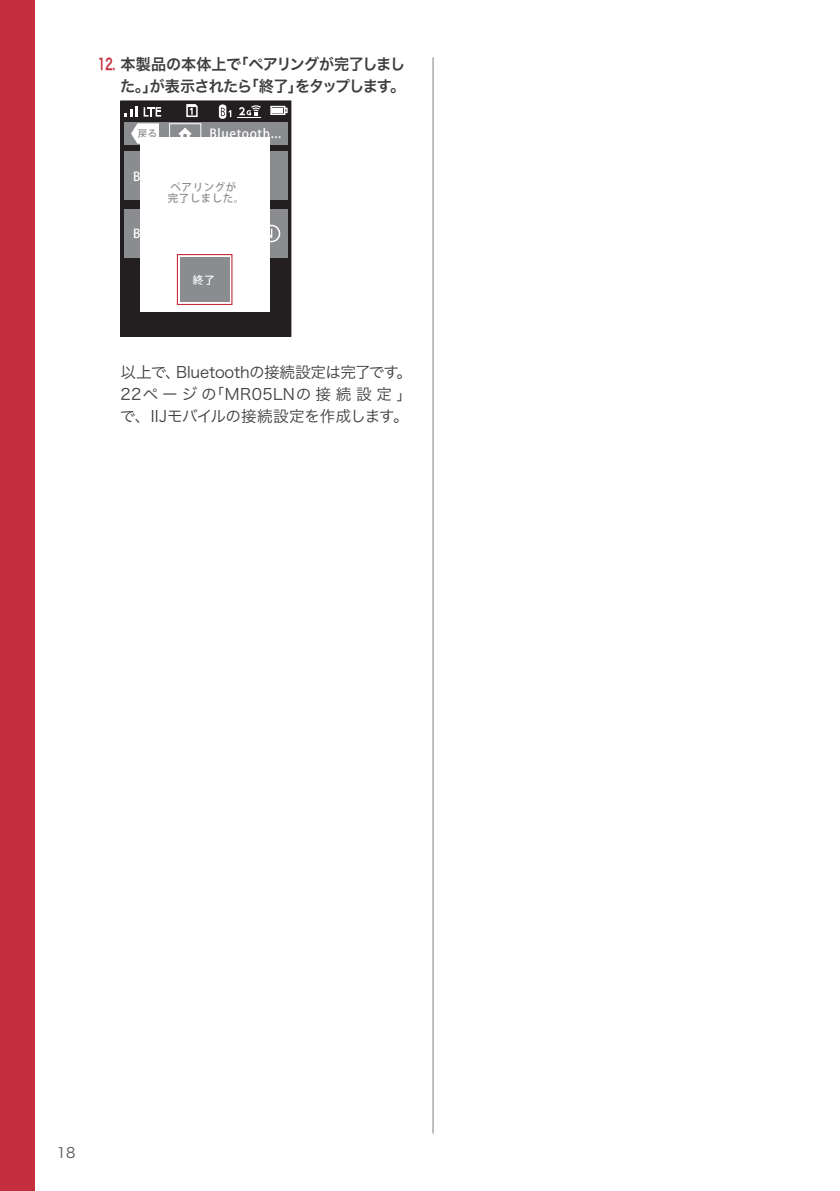
<style>
.page{position:relative;width:840px;height:1191px;background:#fff}
.page>*{position:absolute;margin:0;border:0;box-sizing:border-box;transform-origin:0 0}
.t1{font:15.6px/22px "Hira Kaku Pro W3";letter-spacing:.025em;color:#3e3e3f;text-align:justify}
.t2{font:15.6px/22px "Hira Kaku Pro W6";letter-spacing:-.045em;color:#3e3e3f;text-align:right}
.t3{font:14.2px "Hira Kaku Pro W3";color:#545557}
.t4{font:500 12.2px "Koz Go Pro";letter-spacing:.05em;color:#fff}
.t5{font:500 10.8px "Koz Go Pro";color:#fff}
.t6{font:500 10.4px/11px "Koz Go Pro";letter-spacing:.05em;color:#8a8c8f}
.t7{font:500 9.6px "Koz Go Pro";color:#8a8c8f}
.s1{font-family:"Hira Kaku Pro N W6";color:#c42e3d}
</style>
<div class="page">
<div style="left:0;top:0;width:34px;height:1191px;background:#c42e3d"></div>
<div style="left:121px;top:101px;width:170px;height:235px;background:#231f20"></div>
<div style="left:124px;top:209px;width:163px;height:48px;background:#8a8c8f"></div>
<svg style="left:124px;top:106px;width:37px;height:11px"></svg>
<svg style="left:186px;top:104px;width:11px;height:13px"></svg>
<svg style="left:270px;top:106px;width:17px;height:9px"></svg>
<div style="left:272px;top:108px;width:11px;height:5px;background:#fff"></div>
<svg style="left:237px;top:105px;width:24px;height:13px"></svg>
<div style="left:124px;top:122px;width:163px;height:22px;background:#8a8c8f"></div>
<div style="left:124px;top:151px;width:163px;height:49px;background:#8a8c8f"></div>
<svg style="left:131px;top:123px;width:28px;height:21px"></svg>
<div style="left:169px;top:123px;width:32px;height:21px;border:1px solid #fff"></div>
<svg style="left:178px;top:128px;width:13px;height:9px"></svg>
<svg style="left:270px;top:225px;width:10px;height:17px"></svg>
<svg style="left:219px;top:104px;width:7px;height:15px"></svg>
<svg style="left:221px;top:108px;width:10px;height:9px"></svg>
<div style="left:140px;top:137px;width:130px;height:175px;background:#fff"></div>
<div style="left:180px;top:257px;width:49px;height:45px;background:#8a8c8f"></div>
<div style="left:120px;top:101px;width:171px;height:235px;border:1px solid #231f20"></div>
<div style="left:177px;top:254px;width:55px;height:51px;border:1px solid #c42e3d"></div>
<hr style="left:432px;top:57px;width:1px;height:1076px;background:#808285">
<p class="t2" style="left:98px;top:53px;width:309px"><span class="s1">12.</span> 本製品の本体上で「ペアリングが完了しました。」が表示されたら「終了」をタップします。</p>
<p class="t4" style="left:209px;top:126px;width:73px">Bluetooth...</p>
<p class="t7" style="left:138px;top:127px;width:21px">戻る</p>
<p class="t6" style="left:168px;top:182px;width:78px">ペアリングが完了しました。</p>
<p class="t5" style="left:193px;top:273px;width:24px">終了</p>
<p class="t1" style="left:120px;top:360px;width:293px">以上で、Bluetoothの接続設定は完了です。22ページの「MR05LNの接続設定」で、IIJモバイルの接続設定を作成します。</p>
<p class="t3" style="left:57px;top:1140px;width:20px">18</p>
</div>
